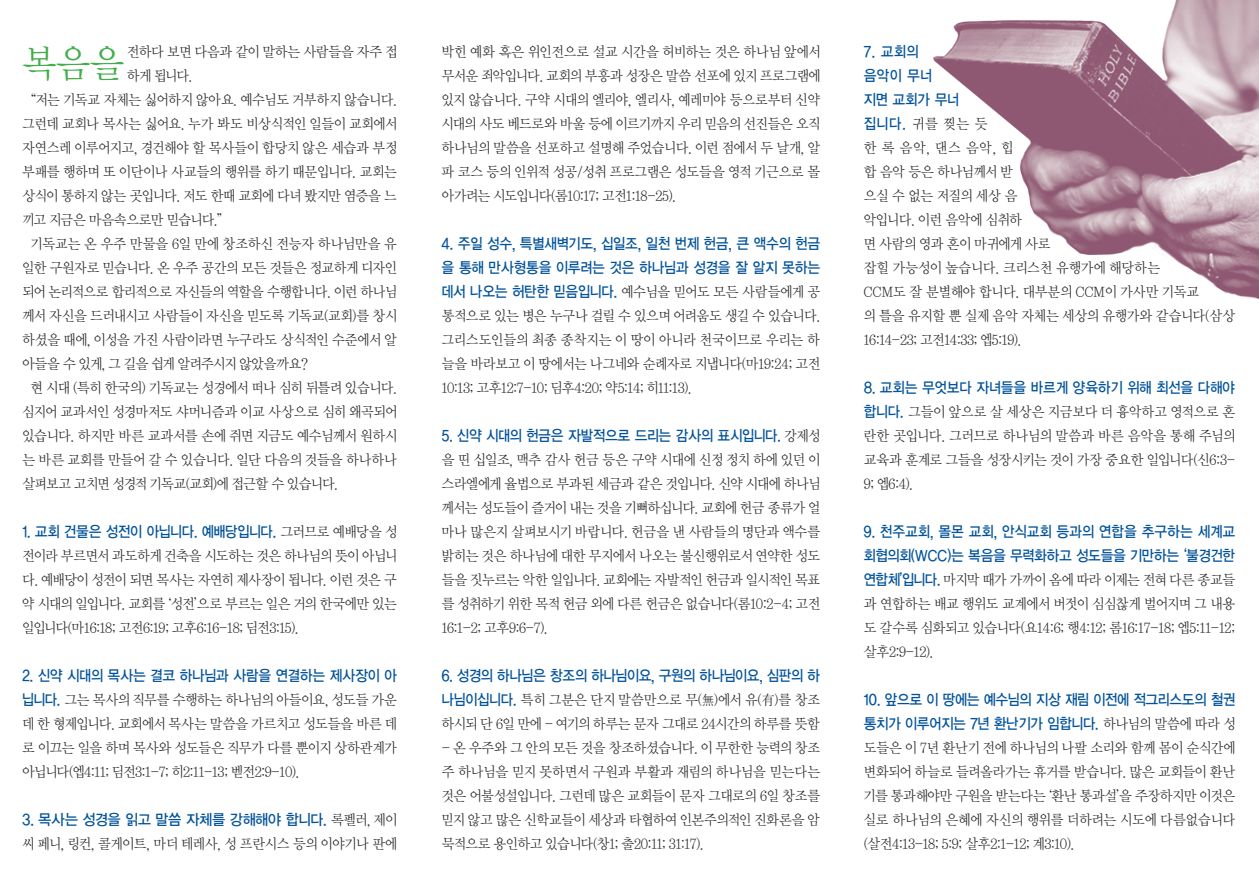
<style>
.page{position:relative;width:1259px;height:893px;background:#fff}
.page>*{position:absolute;margin:0;border:0;box-sizing:border-box;transform-origin:0 0}
.t1{font:38.25px "Y Mj O12";color:#40ae49;scale:.94 1}
.t2{font:15px/24px "YGO13";letter-spacing:-.095em;color:#01529a;scale:.9 1}
.t3{font:15px/24px "YGO13";letter-spacing:-.075em;color:#01529a;scale:.9 1}
.t4{font:15px "YGO13";letter-spacing:-.115em;color:#01529a;scale:.9 1}
.t5{font:15px "YGO13";letter-spacing:-.095em;color:#01529a;scale:.94 1}
.t6{font:15px/24px "YGO13";letter-spacing:-.07em;color:#01529a;scale:.9 1}
.t7{font:14.25px/24px "Y Mj O12";letter-spacing:-.09em;color:#231f20;text-align:justify;scale:.94 1}
.t8{font:14.25px/23.7px "Y Mj O12";letter-spacing:-.07em;color:#231f20;scale:.94 1}
.t9{font:14.25px "Y Mj O12";letter-spacing:-.065em;color:#231f20;scale:.94 1}
.t10{font:14.25px "Y Mj O12";letter-spacing:-.115em;color:#231f20;scale:.94 1}
.t11{font:14.25px "Y Mj O12";letter-spacing:-.12em;color:#231f20;scale:.94 1}
.t12{font:14.25px "Y Mj O12";letter-spacing:-.05em;color:#231f20;scale:.94 1}
.s1{font-family:"Y Mj O12";font-size:14.25px;color:#231f20}
.s2{font-family:"YGO13";font-size:15px;color:#01529a}
</style>
<div class="page">
<img style="left:933px;top:0;width:326px;height:299px">
<h1 class="t1" style="left:22px;top:44px;width:111px">복음을</h1>
<p class="t9" style="left:126px;top:44px;width:291px">전하다 보면 다음과 같이 말하는 사람들을 자주 접</p>
<p class="t7" style="left:127px;top:64px;width:73px">하게 됩니다.</p>
<p class="t7" style="left:23px;top:88px;width:401px">“저는 기독교 자체는 싫어하지 않아요. 예수님도 거부하지 않습니다.</p>
<p class="t7" style="left:22px;top:112px;width:402px">그런데 교회나 목사는 싫어요. 누가 봐도 비상식적인 일들이 교회에서</p>
<p class="t7" style="left:22px;top:136px;width:401px">자연스레 이루어지고, 경건해야 할 목사들이 합당치 않은 세습과 부정</p>
<p class="t7" style="left:22px;top:160px;width:400px">부패를 행하며 또 이단이나 사교들의 행위를 하기 때문입니다. 교회는</p>
<p class="t7" style="left:22px;top:184px;width:401px">상식이 통하지 않는 곳입니다. 저도 한때 교회에 다녀 봤지만 염증을 느</p>
<p class="t7" style="left:22px;top:208px;width:224px">끼고 지금은 마음속으로만 믿습니다.”</p>
<p class="t12" style="left:30px;top:236px;width:392px">기독교는 온 우주 만물을 6일 만에 창조하신 전능자 하나님만을 유</p>
<p class="t7" style="left:21px;top:256px;width:402px">일한 구원자로 믿습니다. 온 우주 공간의 모든 것들은 정교하게 디자인</p>
<p class="t7" style="left:22px;top:280px;width:402px">되어 논리적으로 합리적으로 자신들의 역할을 수행합니다. 이런 하나님</p>
<p class="t7" style="left:22px;top:304px;width:402px">께서 자신을 드러내시고 사람들이 자신을 믿도록 기독교(교회)를 창시</p>
<p class="t7" style="left:22px;top:328px;width:401px">하셨을 때에, 이성을 가진 사람이라면 누구라도 상식적인 수준에서 알</p>
<p class="t7" style="left:22px;top:352px;width:307px">아들을 수 있게, 그 길을 쉽게 알려주시지 않았을까요?</p>
<p class="t7" style="left:30px;top:376px;width:393px">현 시대 (특히 한국의) 기독교는 성경에서 떠나 심히 뒤틀려 있습니다.</p>
<p class="t11" style="left:22px;top:404px;width:402px">심지어 교과서인 성경마저도 샤머니즘과 이교 사상으로 심히 왜곡되어</p>
<p class="t7" style="left:21px;top:424px;width:402px">있습니다. 하지만 바른 교과서를 손에 쥐면 지금도 예수님께서 원하시</p>
<p class="t9" style="left:22px;top:452px;width:400px">는 바른 교회를 만들어 갈 수 있습니다. 일단 다음의 것들을 하나하나</p>
<p class="t7" style="left:22px;top:472px;width:339px">살펴보고 고치면 성경적 기독교(교회)에 접근할 수 있습니다.</p>
<p class="t4" style="left:22px;top:523px;width:420px">1. 교회 건물은 성전이 아닙니다. 예배당입니다. <span class="s1">그러므로 예배당을 성</span></p>
<p class="t7" style="left:21px;top:544px;width:402px">전이라 부르면서 과도하게 건축을 시도하는 것은 하나님의 뜻이 아닙니 다. 예배당이 성전이 되면 목사는 자연히 제사장이 됩니다. 이런 것은 구 약 시대의 일입니다. 교회를 ‘성전’으로 부르는 일은 거의 한국에만 있는 일입니다(마16:18; 고전6:19; 고후6:16-18; 딤전3:15).</p>
<p class="t2" style="left:22px;top:664px;width:418px">2. 신약 시대의 목사는 결코 하나님과 사람을 연결하는 제사장이 아</p>
<p class="t7" style="left:21px;top:688px;width:402px"><span class="s2">닙니다.</span> 그는 목사의 직무를 수행하는 하나님의 아들이요, 성도들 가운 데 한 형제입니다. 교회에서 목사는 말씀을 가르치고 성도들을 바른 데 로 이끄는 일을 하며 목사와 성도들은 직무가 다를 뿐이지 상하관계가 아닙니다(엡4:11; 딤전3:1-7; 히2:11-13; 벧전2:9-10).</p>
<p class="t5" style="left:22px;top:811px;width:402px">3. 목사는 성경을 읽고 말씀 자체를 강해해야 합니다. <span class="s1">록펠러, 제이</span></p>
<p class="t10" style="left:22px;top:836px;width:401px">씨 페니, 링컨, 콜게이트, 마더 테레사, 성 프란시스 등의 이야기나 판에</p>
<p class="t7" style="left:441px;top:40px;width:406px">박힌 예화 혹은 위인전으로 설교 시간을 허비하는 것은 하나님 앞에서 무서운 죄악입니다. 교회의 부흥과 성장은 말씀 선포에 있지 프로그램에 있지 않습니다. 구약 시대의 엘리야, 엘리사, 예레미야 등으로부터 신약 시대의 사도 베드로와 바울 등에 이르기까지 우리 믿음의 선진들은 오직 하나님의 말씀을 선포하고 설명해 주었습니다. 이런 점에서 두 날개, 알 파 코스 등의 인위적 성공/성취 프로그램은 성도들을 영적 기근으로 몰 아가려는 시도입니다(롬10:17; 고전1:18-25).</p>
<p class="t2" style="left:441px;top:232px;width:423px">4. 주일 성수, 특별새벽기도, 십일조, 일천 번제 헌금, 큰 액수의 헌금 을 통해 만사형통을 이루려는 것은 하나님과 성경을 잘 알지 못하는</p>
<p class="t7" style="left:441px;top:280px;width:406px"><span class="s2">데서 나오는 허탄한 믿음입니다.</span> 예수님을 믿어도 모든 사람들에게 공 통적으로 있는 병은 누구나 걸릴 수 있으며 어려움도 생길 수 있습니다. 그리스도인들의 최종 종착지는 이 땅이 아니라 천국이므로 우리는 하 늘을 바라보고 이 땅에서는 나그네와 순례자로 지냅니다(마19:24; 고전 10:13; 고후12:7-10; 딤후4:20; 약5:14; 히11:13).</p>
<p class="t2" style="left:441px;top:424px;width:424px">5. 신약 시대의 헌금은 자발적으로 드리는 감사의 표시입니다. <span class="s1">강제성</span></p>
<p class="t7" style="left:441px;top:448px;width:406px">을 띤 십일조, 맥추 감사 헌금 등은 구약 시대에 신정 정치 하에 있던 이 스라엘에게 율법으로 부과된 세금과 같은 것입니다. 신약 시대에 하나님 께서는 성도들이 즐거이 내는 것을 기뻐하십니다. 교회에 헌금 종류가 얼 마나 많은지 살펴보시기 바랍니다. 헌금을 낸 사람들의 명단과 액수를 밝히는 것은 하나님에 대한 무지에서 나오는 불신행위로서 연약한 성도 들을 짓누르는 악한 일입니다. 교회에는 자발적인 헌금과 일시적인 목표 를 성취하기 위한 목적 헌금 외에 다른 헌금은 없습니다(롬10:2-4; 고전 16:1-2; 고후9:6-7).</p>
<p class="t2" style="left:441px;top:664px;width:423px">6. 성경의 하나님은 창조의 하나님이요, 구원의 하나님이요, 심판의 하</p>
<p class="t8" style="left:441px;top:688px;width:405px"><span class="s2">나님이십니다.</span> 특히 그분은 단지 말씀만으로 무(無)에서 유(有)를 창조 하시되 단 6일 만에 - 여기의 하루는 문자 그대로 24시간의 하루를 뜻함</p>
<p class="t7" style="left:441px;top:736px;width:405px">- 온 우주와 그 안의 모든 것을 창조하셨습니다. 이 무한한 능력의 창조 주 하나님을 믿지 못하면서 구원과 부활과 재림의 하나님을 믿는다는 것은 어불성설입니다. 그런데 많은 교회들이 문자 그대로의 6일 창조를 믿지 않고 많은 신학교들이 세상과 타협하여 인본주의적인 진화론을 암 묵적으로 용인하고 있습니다(창1; 출20:11; 31:17).</p>
<p class="t6" style="left:863px;top:40px;width:109px">7. 교회의 음악이 무너 지면 교회가 무너</p>
<p class="t7" style="left:863px;top:112px;width:397px;text-align:left"><span class="s2">집니다.</span> 귀를 찢는 듯<br>한 록 음악, 댄스 음악, 힙<br>합 음악 등은 하나님께서 받<br>으실 수 없는 저질의 세상 음<br>악입니다. 이런 음악에 심취하<br>면 사람의 영과 혼이 마귀에게 사로<br>잡힐 가능성이 높습니다. 크리스천 유행가에 해당하는<br>CCM도 잘 분별해야 합니다. 대부분의 CCM이 가사만 기독교<br>의 틀을 유지할 뿐 실제 음악 자체는 세상의 유행가와 같습니다(삼상<br>16:14-23; 고전14:33; 엡5:19).</p>
<p class="t2" style="left:863px;top:376px;width:415px">8. 교회는 무엇보다 자녀들을 바르게 양육하기 위해 최선을 다해야</p>
<p class="t7" style="left:863px;top:400px;width:398px"><span class="s2">합니다.</span> 그들이 앞으로 살 세상은 지금보다 더 흉악하고 영적으로 혼 란한 곳입니다. 그러므로 하나님의 말씀과 바른 음악을 통해 주님의 교육과 훈계로 그들을 성장시키는 것이 가장 중요한 일입니다(신6:3- 9; 엡6:4).</p>
<p class="t3" style="left:863px;top:520px;width:415px">9. 천주교회, 몰몬 교회, 안식교회 등과의 연합을 추구하는 세계교 회협의회(WCC)는 복음을 무력화하고 성도들을 기만하는 ‘불경건한</p>
<p class="t7" style="left:863px;top:568px;width:398px"><span class="s2">연합체’입니다.</span> 마지막 때가 가까이 옴에 따라 이제는 전혀 다른 종교들 과 연합하는 배교 행위도 교계에서 버젓이 심심찮게 벌어지며 그 내용 도 갈수록 심화되고 있습니다(요14:6; 행4:12; 롬16:17-18; 엡5:11-12; 살후2:9-12).</p>
<p class="t2" style="left:863px;top:688px;width:416px">10. 앞으로 이 땅에는 예수님의 지상 재림 이전에 적그리스도의 철권 통치가 이루어지는 7년 환난기가 임합니다. <span class="s1">하나님의 말씀에 따라 성</span></p>
<p class="t7" style="left:863px;top:736px;width:398px">도들은 이 7년 환난기 전에 하나님의 나팔 소리와 함께 몸이 순식간에 변화되어 하늘로 들려올라가는 휴거를 받습니다. 많은 교회들이 환난 기를 통과해야만 구원을 받는다는 ‘환난 통과설’을 주장하지만 이것은 실로 하나님의 은혜에 자신의 행위를 더하려는 시도에 다름없습니다 (살전4:13-18; 5:9; 살후2:1-12; 계3:10).</p>
</div>
